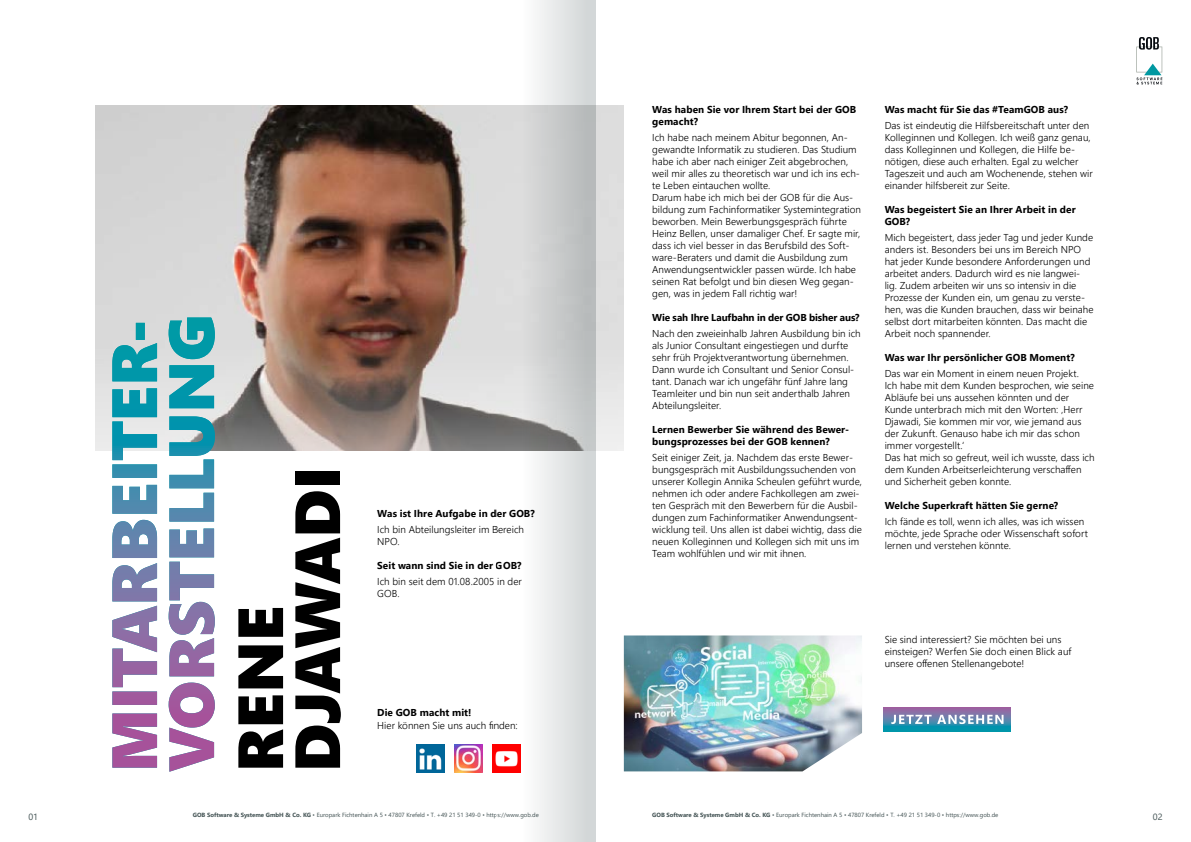
<style>
.page{position:relative;width:1191px;height:842px;background:#fff}
.page>*{position:absolute;margin:0;border:0;box-sizing:border-box;transform-origin:0 0}
.t1{font:63.8px/57px "Segoe UI Black";letter-spacing:-.01em;color:#000}
.t2{font:300 10px/12px "Segoe UI";letter-spacing:.005em;color:#000}
.t3{font:700 10px/12px "Segoe UI";letter-spacing:.01em;color:#000}
.t4{font:700 10px "Segoe UI";letter-spacing:-.01em;color:#000}
.t5{font:9px "Segoe UI";color:#425253}
.t6{font:6px "Segoe UI";color:#425253}
.s1{font-weight:700}
</style>
<div class="page">
<svg style="left:1136px;top:37px;width:26px;height:47px"></svg>
<img style="left:96px;top:106px;width:528px;height:233px">
<svg style="left:96px;top:339px;width:528px;height:111px;background:#a99d97"></svg>
<svg style="left:169px;top:317px;width:46px;height:455px"></svg>
<svg style="left:112px;top:323px;width:45px;height:445px"></svg>
<img style="left:624px;top:635px;width:238px;height:136px">
<img style="left:416px;top:744px;width:28px;height:28px">
<img style="left:454px;top:744px;width:28px;height:28px">
<img style="left:492px;top:744px;width:4px;height:28px">
<svg style="left:884px;top:707px;width:127px;height:24px;background:#527ea8"></svg>
<svg style="left:891px;top:715px;width:112px;height:9px"></svg>
<svg style="left:496px;top:0;width:99px;height:842px"></svg>
<p class="t5" style="left:28px;top:808px;width:11px">01</p>
<h1 class="t1" style="left:228px;top:772px;width:306px;rotate:-90deg">RENE<br>DJAWADI</h1>
<p class="t3" style="left:377px;top:507px;width:159px">Was ist Ihre Aufgabe in der GOB?</p>
<p class="t2" style="left:377px;top:523px;width:148px">Ich bin Abteilungsleiter im Bereich<br>NPO.</p>
<p class="t3" style="left:377px;top:559px;width:146px">Seit wann sind Sie in der GOB?</p>
<p class="t2" style="left:377px;top:575px;width:146px">Ich bin seit dem 01.08.2005 in der<br>GOB.</p>
<p class="t3" style="left:377px;top:706px;width:96px">Die GOB macht mit!</p>
<p class="t2" style="left:377px;top:718px;width:142px">Hier können Sie uns auch finden:</p>
<p class="t3" style="left:652px;top:103px;width:205px">Was haben Sie vor Ihrem Start bei der GOB gemacht?</p>
<p class="t2" style="left:652px;top:131px;width:210px">Ich habe nach meinem Abitur begonnen, An&shy;gewandte Informatik zu studieren. Das Studium habe ich aber nach einiger Zeit abgebrochen, weil mir alles zu theoretisch war und ich ins ech&shy;te Leben eintauchen wollte.<br>Darum habe ich mich bei der GOB für die Aus&shy;bildung zum Fachinformatiker Systemintegration beworben. Mein Bewerbungsgespräch führte Heinz Bellen, unser damaliger Chef. Er sagte mir, dass ich viel besser in das Berufsbild des Soft&shy;ware-Beraters und damit die Ausbildung zum Anwendungsentwickler passen würde. Ich habe seinen Rat befolgt und bin diesen Weg gegan&shy;gen, was in jedem Fall richtig war!</p>
<p class="t4" style="left:652px;top:308px;width:209px">Wie sah Ihre Laufbahn in der GOB bisher aus?</p>
<p class="t2" style="left:652px;top:327px;width:210px">Nach den zweieinhalb Jahren Ausbildung bin ich als Junior Consultant eingestiegen und durfte sehr früh Projektverantwortung übernehmen.<br>Dann wurde ich Consultant und Senior Consul&shy;tant. Danach war ich ungefähr fünf Jahre lang Teamleiter und bin nun seit anderthalb Jahren Abteilungsleiter.</p>
<p class="t3" style="left:652px;top:423px;width:198px">Lernen Bewerber Sie während des Bewer&shy;bungsprozesses bei der GOB kennen?</p>
<p class="t2" style="left:652px;top:451px;width:211px">Seit einiger Zeit, ja. Nachdem das erste Bewer&shy;bungsgespräch mit Ausbildungssuchenden von unserer Kollegin Annika Scheulen geführt wurde, nehmen ich oder andere Fachkollegen am zwei&shy;ten Gespräch mit den Bewerbern für die Ausbil&shy;dungen zum Fachinformatiker Anwendungsent&shy;wicklung teil. Uns allen ist dabei wichtig, dass die neuen Kolleginnen und Kollegen sich mit uns im Team wohlfühlen und wir mit ihnen.</p>
<p class="t3" style="left:884px;top:103px;width:185px">Was macht für Sie das #TeamGOB aus?</p>
<p class="t2" style="left:884px;top:119px;width:210px">Das ist eindeutig die Hilfsbereitschaft unter den Kolleginnen und Kollegen. Ich weiß ganz genau, dass Kolleginnen und Kollegen, die Hilfe be&shy;nötigen, diese auch erhalten. Egal zu welcher Tageszeit und auch am Wochenende, stehen wir einander hilfsbereit zur Seite.</p>
<p class="t3" style="left:884px;top:203px;width:192px">Was begeistert Sie an Ihrer Arbeit in der<br>GOB?</p>
<p class="t2" style="left:884px;top:231px;width:210px">Mich begeistert, dass jeder Tag und jeder Kunde anders ist. Besonders bei uns im Bereich NPO hat jeder Kunde besondere Anforderungen und arbeitet anders. Dadurch wird es nie langwei&shy;lig. Zudem arbeiten wir uns so intensiv in die Prozesse der Kunden ein, um genau zu verste&shy;hen, was die Kunden brauchen, dass wir beinahe selbst dort mitarbeiten könnten. Das macht die Arbeit noch spannender.</p>
<p class="t3" style="left:884px;top:351px;width:191px">Was war Ihr persönlicher GOB Moment?</p>
<p class="t2" style="left:884px;top:367px;width:211px">Das war ein Moment in einem neuen Projekt.<br>Ich habe mit dem Kunden besprochen, wie seine Abläufe bei uns aussehen könnten und der Kunde unterbrach mich mit den Worten: ‚Herr Djawadi, Sie kommen mir vor, wie jemand aus der Zukunft. Genauso habe ich mir das schon immer vorgestellt.‘<br>Das hat mich so gefreut, weil ich wusste, dass ich dem Kunden Arbeitserleichterung verschaffen und Sicherheit geben konnte.</p>
<p class="t3" style="left:884px;top:499px;width:175px">Welche Superkraft hätten Sie gerne?</p>
<p class="t2" style="left:884px;top:515px;width:205px">Ich fände es toll, wenn ich alles, was ich wissen möchte, jede Sprache oder Wissenschaft sofort lernen und verstehen könnte.</p>
<p class="t2" style="left:884px;top:632px;width:188px">Sie sind interessiert? Sie möchten bei uns einsteigen? Werfen Sie doch einen Blick auf unsere offenen Stellenangebote!</p>
<p class="t6" style="left:193px;top:809px;width:348px"><span class="s1">GOB Software &amp; Systeme GmbH &amp; Co. KG</span> • Europark Fichtenhain A 5 • 47807 Krefeld • T. +49 21 51 349-0 • https://www.gob.de</p>
<p class="t6" style="left:652px;top:810px;width:348px"><span class="s1">GOB Software &amp; Systeme GmbH &amp; Co. KG</span> • Europark Fichtenhain A 5 • 47807 Krefeld • T. +49 21 51 349-0 • https://www.gob.de</p>
<p class="t5" style="left:1153px;top:808px;width:11px">02</p>
</div>
